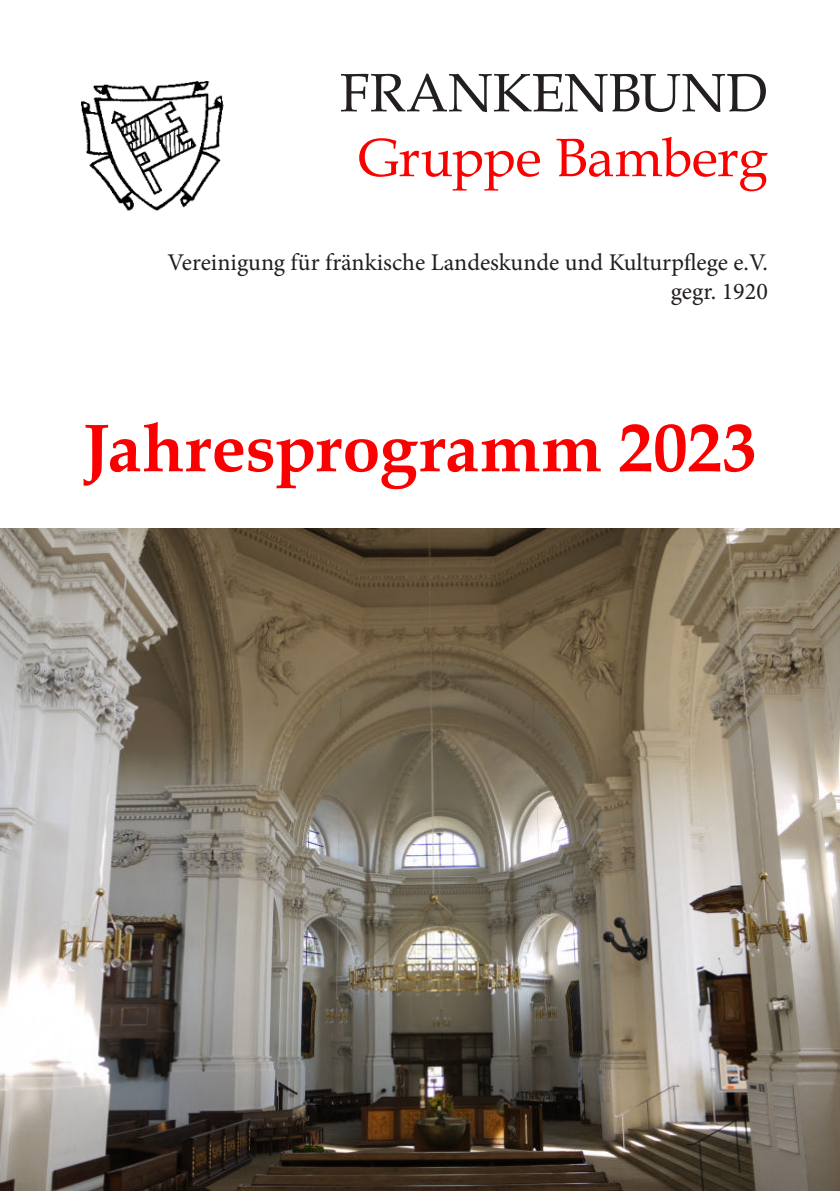
<style>
.page{position:relative;width:840px;height:1191px;background:#fff}
.page>*{position:absolute;margin:0;border:0;box-sizing:border-box;transform-origin:0 0}
.t1{font:700 68px "Book Antiqua";color:#fb0000}
.t2{font:54px "Book Antiqua";letter-spacing:-.015em;color:#fb0000}
.t3{font:54px "Book Antiqua";letter-spacing:-.005em;color:#231f20}
.t4{font:24px/28.8px "Minion Pro";color:#231f20;text-align:right}
</style>
<div class="page">
<img style="left:81px;top:81px;width:143px;height:130px">
<img style="left:0;top:529px;width:839px;height:662px">
<h2 class="t3" style="left:340px;top:72px;width:429px">FRANKENBUND</h2>
<h2 class="t2" style="left:358px;top:137px;width:410px">Gruppe Bamberg</h2>
<p class="t4" style="left:167px;top:250px;width:601px">Vereinigung für fränkische Landeskunde und Kulturpflege e.V. gegr. 1920</p>
<h1 class="t1" style="left:84px;top:422px;width:673px">Jahresprogramm 2023</h1>
</div>
